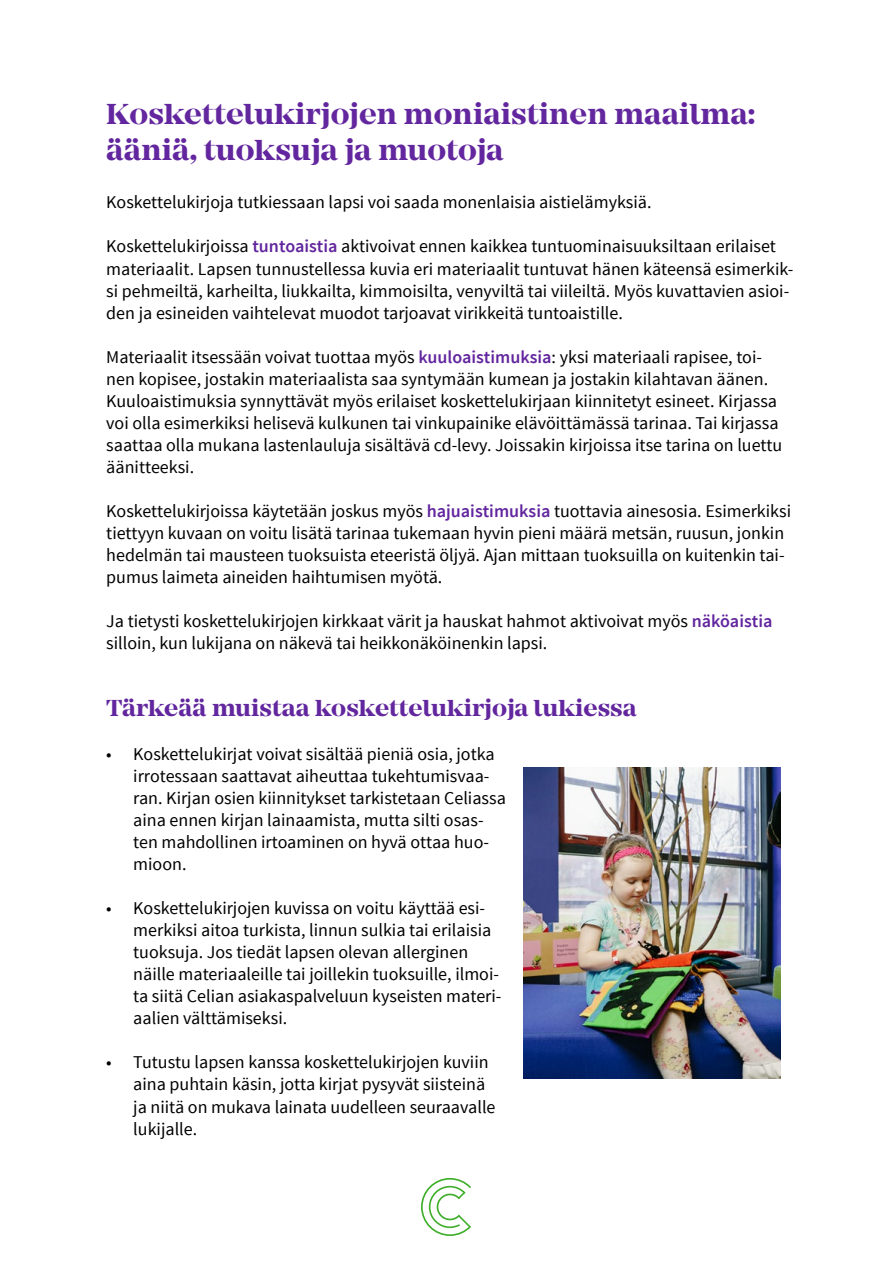
<style>
.page{position:relative;width:893px;height:1263px;background:#fff}
.page>*{position:absolute;margin:0;border:0;box-sizing:border-box;transform-origin:0 0}
.Otsikko_2{font:700 30px/36px "Mirador";color:#62269e}
.Otsikko_3{font:700 24px "Mirador";color:#62269e}
.t1{font:18px/22px "Source Sans Pro";color:#000}
.s1{font-weight:600;color:#62269e}
</style>
<div class="page">
<svg style="left:421px;top:1178px;width:50px;height:58px"></svg>
<img style="left:523px;top:767px;width:257px;height:311px">
<h2 class="Otsikko_2" style="left:106px;top:96px;width:650px">Koskettelukirjojen moniaistinen maailma: ääniä, tuoksuja ja muotoja</h2>
<p class="t1" style="left:106px;top:192px;width:547px">Koskettelukirjoja tutkiessaan lapsi voi saada monenlaisia aistielämyksiä.</p>
<p class="t1" style="left:106px;top:236px;width:688px">Koskettelukirjoissa <span class="s1">tuntoaistia</span> aktivoivat ennen kaikkea tuntuominaisuuksiltaan erilaiset materiaalit. Lapsen tunnustellessa kuvia eri materiaalit tuntuvat hänen käteensä esimerkik&shy;si pehmeiltä, karheilta, liukkailta, kimmoisilta, venyviltä tai viileiltä. Myös kuvattavien asioi&shy;den ja esineiden vaihtelevat muodot tarjoavat virikkeitä tuntoaistille.</p>
<p class="t1" style="left:106px;top:346px;width:677px">Materiaalit itsessään voivat tuottaa myös <span class="s1">kuuloaistimuksia</span>: yksi materiaali rapisee, toi&shy;nen kopisee, jostakin materiaalista saa syntymään kumean ja jostakin kilahtavan äänen.<br>Kuuloaistimuksia synnyttävät myös erilaiset koskettelukirjaan kiinnitetyt esineet. Kirjassa voi olla esimerkiksi helisevä kulkunen tai vinkupainike elävöittämässä tarinaa. Tai kirjassa saattaa olla mukana lastenlauluja sisältävä cd-levy. Joissakin kirjoissa itse tarina on luettu äänitteeksi.</p>
<p class="t1" style="left:106px;top:500px;width:686px">Koskettelukirjoissa käytetään joskus myös <span class="s1">hajuaistimuksia</span> tuottavia ainesosia. Esimerkiksi tiettyyn kuvaan on voitu lisätä tarinaa tukemaan hyvin pieni määrä metsän, ruusun, jonkin hedelmän tai mausteen tuoksuista eteeristä öljyä. Ajan mittaan tuoksuilla on kuitenkin tai&shy;pumus laimeta aineiden haihtumisen myötä.</p>
<p class="t1" style="left:106px;top:611px;width:668px">Ja tietysti koskettelukirjojen kirkkaat värit ja hauskat hahmot aktivoivat myös <span class="s1">näköaistia </span>silloin, kun lukijana on näkevä tai heikkonäköinenkin lapsi.</p>
<h3 class="Otsikko_3" style="left:106px;top:693px;width:532px">Tärkeää muistaa koskettelukirjoja lukiessa</h3>
<p class="t1" style="left:133px;top:743px;width:374px;text-indent:-27px">• Koskettelukirjat voivat sisältää pieniä osia, jotka irrotessaan saattavat aiheuttaa tukehtumisvaa&shy;ran. Kirjan osien kiinnitykset tarkistetaan Celiassa aina ennen kirjan lainaamista, mutta silti osas&shy;ten mahdollinen irtoaminen on hyvä ottaa huo&shy;mioon.</p>
<p class="t1" style="left:133px;top:897px;width:370px;text-indent:-27px">• Koskettelukirjojen kuvissa on voitu käyttää esi&shy;merkiksi aitoa turkista, linnun sulkia tai erilaisia tuoksuja. Jos tiedät lapsen olevan allerginen näille materiaaleille tai joillekin tuoksuille, ilmoi&shy;ta siitä Celian asiakaspalveluun kyseisten materi&shy;aalien välttämiseksi.</p>
<p class="t1" style="left:133px;top:1052px;width:364px;text-indent:-27px">• Tutustu lapsen kanssa koskettelukirjojen kuviin aina puhtain käsin, jotta kirjat pysyvät siisteinä ja niitä on mukava lainata uudelleen seuraavalle lukijalle.</p>
</div>
